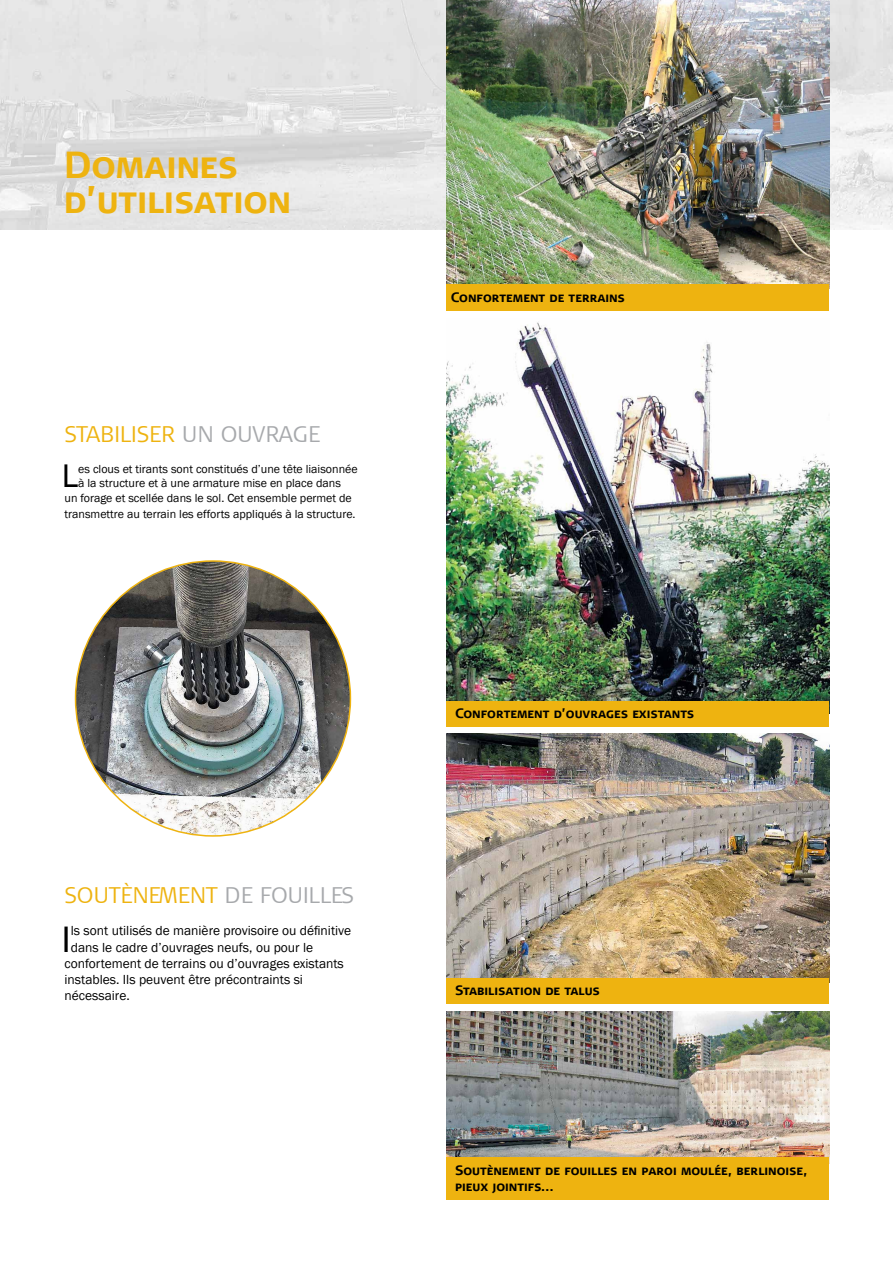
<style>
.page{position:relative;width:893px;height:1263px;background:#fff}
.page>*{position:absolute;margin:0;border:0;box-sizing:border-box;transform-origin:0 0}
.t1{font:37.8px "Franklin Gothic";color:#000}
.t2{font:700 37.5px/34.5px "Signa Caps";letter-spacing:-.01em;color:#eeb310}
.t3{font:33.6px "Franklin Gothic";color:#000}
.t4{font:300 22.5px "Signa Column";color:#eeb310}
.t5{font:13.5px "Franklin Gothic";color:#000}
.t6{font:700 13.5px/16.2px "Signa Caps";color:#000}
.t7{font:12px "Franklin Gothic";color:#000}
.s1{color:#a7a9ac}
</style>
<div class="page">
<img style="left:0;top:0;width:893px;height:230px">
<img style="left:446px;top:1011px;width:383px;height:146px">
<img style="left:446px;top:322px;width:383px;height:379px">
<img style="left:446px;top:734px;width:383px;height:244px">
<img style="left:446px;top:0;width:383px;height:284px">
<div style="left:446px;top:978px;width:383px;height:26px;background:#eeb310"></div>
<div style="left:446px;top:701px;width:383px;height:26px;background:#eeb310"></div>
<div style="left:446px;top:1157px;width:383px;height:42px;background:#eeb310"></div>
<div style="left:446px;top:284px;width:383px;height:27px;background:#eeb310"></div>
<img style="left:76px;top:561px;width:274px;height:275px;border-radius:137px">
<h2 class="t2" style="left:64px;top:148px;width:229px">Domaines d’utilisation</h2>
<h3 class="t4" style="left:65px;top:421px;width:257px">STABILISER <span class="s1">UN OUVRAGE</span></h3>
<h3 class="t3" style="left:62px;top:455px;width:18px">L</h3>
<p class="t7" style="left:78px;top:461px;width:281px">es clous et tirants sont constitués d’une tête liaisonnée</p>
<p class="t7" style="left:78px;top:476px;width:264px">à la structure et à une armature mise en place dans</p>
<p class="t7" style="left:65px;top:490px;width:289px">un forage et scellée dans le sol. Cet ensemble permet de</p>
<p class="t7" style="left:65px;top:506px;width:293px">transmettre au terrain les efforts appliqués à la structure.</p>
<p class="t6" style="left:451px;top:289px;width:176px">Confortement de terrains</p>
<p class="t6" style="left:455px;top:705px;width:241px">Confortement d’ouvrages existants</p>
<h3 class="t4" style="left:65px;top:882px;width:291px">SOUTÈNEMENT <span class="s1">DE FOUILLES</span></h3>
<h1 class="t1" style="left:61px;top:915px;width:11px">I</h1>
<p class="t5" style="left:71px;top:922px;width:282px">ls sont utilisés de manière provisoire ou définitive</p>
<p class="t5" style="left:71px;top:939px;width:244px">dans le cadre d’ouvrages neufs, ou pour le</p>
<p class="t5" style="left:65px;top:955px;width:281px">confortement de terrains ou d’ouvrages existants</p>
<p class="t5" style="left:65px;top:971px;width:240px">instables. Ils peuvent être précontraints si</p>
<p class="t5" style="left:65px;top:987px;width:67px">nécessaire.</p>
<p class="t6" style="left:455px;top:983px;width:146px">Stabilisation de talus</p>
<p class="t6" style="left:455px;top:1161px;width:354px">Soutènement de fouilles en paroi moulée, berlinoise, pieux jointifs…</p>
</div>
